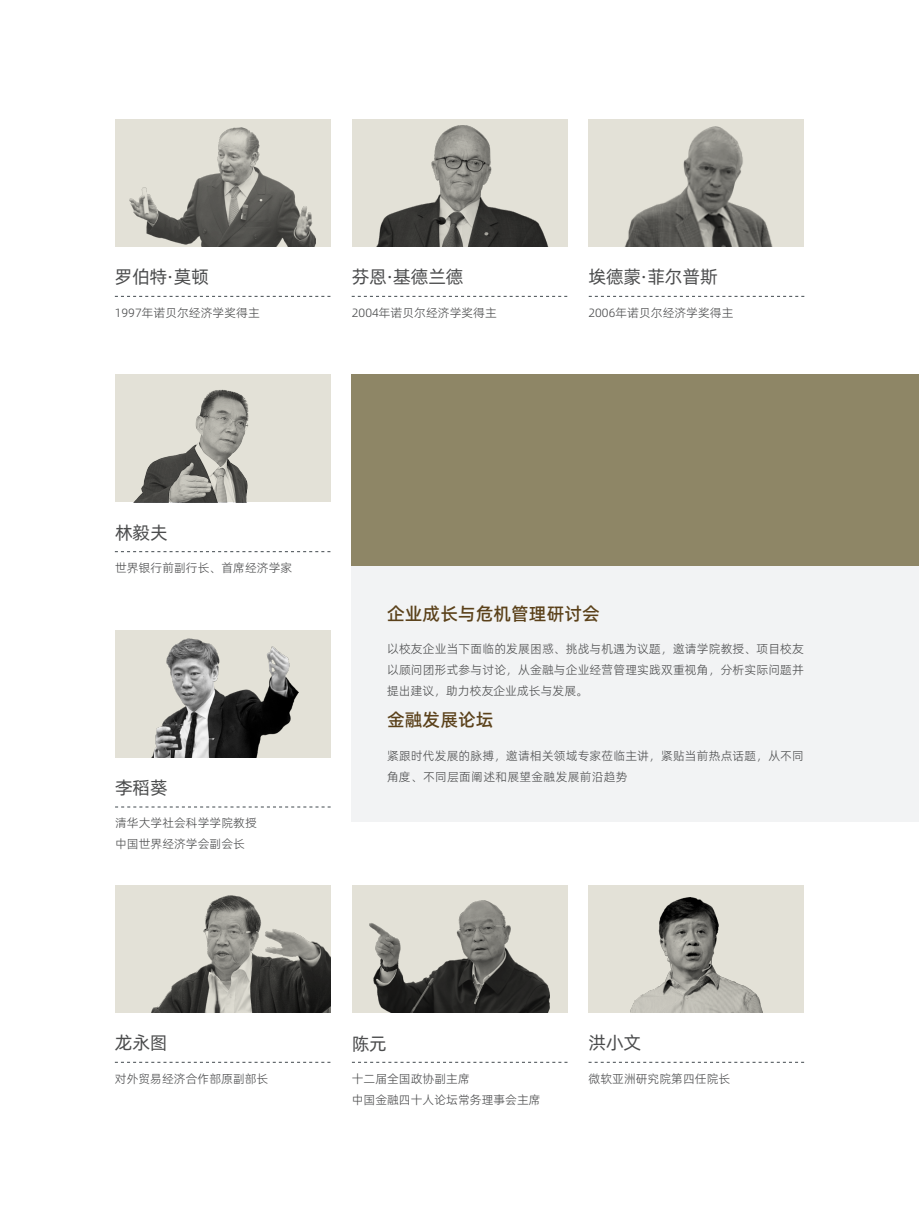
<style>
.page{position:relative;width:919px;height:1217px;background:#fff}
.page>*{position:absolute;margin:0;border:0;box-sizing:border-box;transform-origin:0 0}
.t1{font:18px "Alibaba Pu Hui Ti 2 55 Regular";letter-spacing:-.01em;color:#4b4c4d}
.主标题{font:18px "Alibaba Pu Hui Ti 2 65 Medium";color:#5b411a}
.内文{font:12px/21px "Alibaba Pu Hui Ti 2 45 Light";color:#4b4c4d}
</style>
<div class="page">
<div style="left:352px;top:119px;width:215px;height:128px;background:#e3e1d7"></div>
<img style="left:376px;top:125px;width:173px;height:122px">
<div style="left:115px;top:374px;width:215px;height:128px;background:#e3e1d7"></div>
<img style="left:134px;top:389px;width:115px;height:113px">
<div style="left:588px;top:119px;width:216px;height:128px;background:#e3e1d7"></div>
<img style="left:624px;top:126px;width:149px;height:121px">
<div style="left:351px;top:566px;width:567px;height:255px;background:#f2f3f4"></div>
<svg style="left:351px;top:296px;width:216px;height:1px"></svg>
<svg style="left:115px;top:551px;width:215px;height:1px"></svg>
<div style="left:115px;top:629px;width:215px;height:128px;background:#e3e1d7"></div>
<img style="left:152px;top:638px;width:147px;height:119px">
<svg style="left:115px;top:806px;width:215px;height:1px"></svg>
<div style="left:588px;top:884px;width:215px;height:128px;background:#e3e1d7"></div>
<img style="left:630px;top:897px;width:132px;height:115px">
<svg style="left:588px;top:1061px;width:216px;height:1px"></svg>
<div style="left:115px;top:884px;width:215px;height:128px;background:#e3e1d7"></div>
<img style="left:152px;top:895px;width:178px;height:117px">
<svg style="left:115px;top:1061px;width:215px;height:1px"></svg>
<div style="left:352px;top:885px;width:215px;height:127px;background:#e3e1d7"></div>
<img style="left:369px;top:900px;width:180px;height:112px">
<svg style="left:352px;top:1061px;width:215px;height:1px"></svg>
<svg style="left:588px;top:296px;width:216px;height:1px"></svg>
<div style="left:115px;top:119px;width:215px;height:128px;background:#e3e1d7"></div>
<img style="left:130px;top:127px;width:185px;height:120px">
<svg style="left:115px;top:296px;width:215px;height:1px"></svg>
<div style="left:351px;top:374px;width:567px;height:192px;background:#8e8666"></div>
<p class="t1" style="left:115px;top:263px;width:96px">罗伯特·莫顿</p>
<p class="内文" style="left:115px;top:302px;width:146px">1997年诺贝尔经济学奖得主</p>
<p class="t1" style="left:352px;top:263px;width:113px">芬恩·基德兰德</p>
<p class="t1" style="left:588px;top:263px;width:131px">埃德蒙·菲尔普斯</p>
<p class="内文" style="left:352px;top:302px;width:146px">2004年诺贝尔经济学奖得主</p>
<p class="内文" style="left:588px;top:302px;width:146px">2006年诺贝尔经济学奖得主</p>
<p class="t1" style="left:115px;top:518px;width:54px">林毅夫</p>
<p class="内文" style="left:115px;top:556px;width:179px">世界银行前副行长、首席经济学家</p>
<p class="t1" style="left:115px;top:774px;width:54px">李稻葵</p>
<p class="内文" style="left:115px;top:811px;width:143px">清华大学社会科学学院教授</p>
<p class="内文" style="left:115px;top:832px;width:131px">中国世界经济学会副会长</p>
<p class="主标题" style="left:387px;top:599px;width:214px">企业成长与危机管理研讨会</p>
<p class="内文" style="left:387px;top:638px;width:418px;text-align:justify">以校友企业当下面临的发展困惑、挑战与机遇为议题，邀请学院教授、项目校友以顾问团形式参与讨论，从金融与企业经营管理实践双重视角，分析实际问题并提出建议，助力校友企业成长与发展。</p>
<p class="主标题" style="left:387px;top:706px;width:108px">金融发展论坛</p>
<p class="内文" style="left:387px;top:744px;width:418px">紧跟时代发展的脉搏，邀请相关领域专家莅临主讲，紧贴当前热点话题，从不同角度、不同层面阐述和展望金融发展前沿趋势</p>
<p class="t1" style="left:115px;top:1029px;width:54px">龙永图</p>
<p class="内文" style="left:115px;top:1067px;width:155px">对外贸易经济合作部原副部长</p>
<p class="t1" style="left:351px;top:1029px;width:37px">陈元</p>
<p class="内文" style="left:351px;top:1067px;width:120px">十二届全国政协副主席</p>
<p class="内文" style="left:351px;top:1088px;width:190px">中国金融四十人论坛常务理事会主席</p>
<p class="t1" style="left:588px;top:1029px;width:54px">洪小文</p>
<p class="内文" style="left:588px;top:1067px;width:143px">微软亚洲研究院第四任院长</p>
</div>
